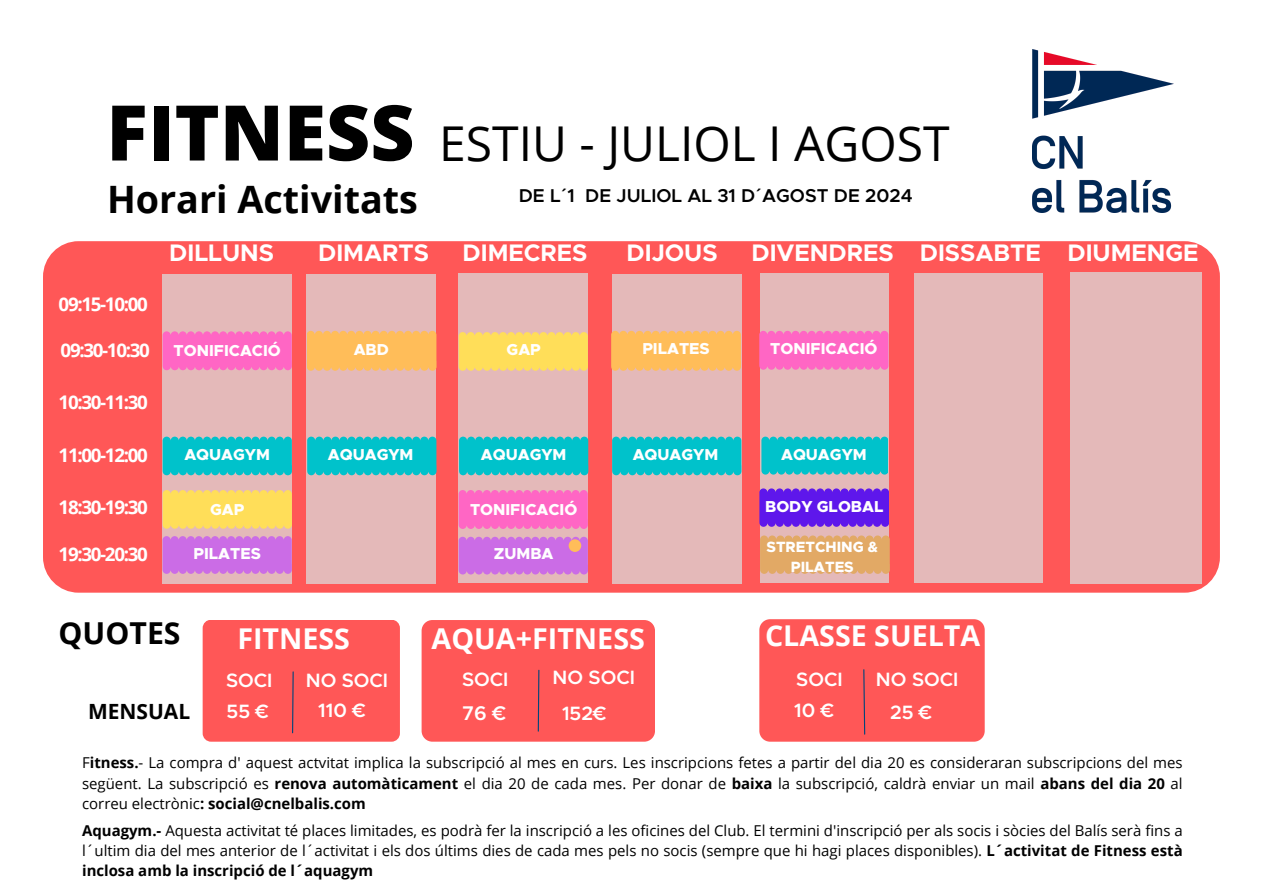
<style>
.page{position:relative;width:1263px;height:894px;background:#fff}
.page>*{position:absolute;margin:0;border:0;box-sizing:border-box;transform-origin:0 0}
.t1{font:800 76.8px "Open Sans";color:#000}
.t2{font:48px "Open Sans";color:#000}
.t3{font:700 37.65px "Open Sans";color:#000}
.t4{font:700 30.15px "Open Sans";color:#000}
.t5{font:700 28.65px "Open Sans";color:#fff}
.t6{font:700 24px "Metropolis";color:#fff}
.t7{font:700 21px "Open Sans";color:#000}
.t8{font:600 19.95px "Metropolis";color:#fff}
.t9{font:600 19.35px "Metropolis";color:#fff}
.t10{font:700 18.75px "Open Sans";letter-spacing:-.07em;color:#fff}
.t11{font:600 18.6px "Metropolis";color:#000}
.t12{font:800 15.9px "Metropolis";color:#fff}
.t13{font:15px/20.2px "Open Sans";color:#000;text-align:justify}
.t14{font:800 14.85px/20.1px "Metropolis";color:#fff;text-align:center}
.s1{font-weight:700}
</style>
<div class="page">
<div style="left:43px;top:241px;width:1177px;height:351px;background:#ff5757;border-radius:36px"></div>
<div style="left:612px;top:274px;width:129px;height:309px;background:#e4b9b9"></div>
<div style="left:1070px;top:272px;width:132px;height:311px;background:#e4b9b9"></div>
<div style="left:307px;top:274px;width:129px;height:309px;background:#e4b9b9"></div>
<div style="left:459px;top:273px;width:129px;height:310px;background:#e4b9b9"></div>
<div style="left:760px;top:273px;width:128px;height:310px;background:#e4b9b9"></div>
<div style="left:914px;top:273px;width:128px;height:310px;background:#e4b9b9"></div>
<div style="left:759px;top:619px;width:225px;height:122px;background:#ff5757;border-radius:11px"></div>
<svg style="left:863px;top:669px;width:3px;height:66px"></svg>
<svg style="left:459px;top:536px;width:129px;height:38px"></svg>
<div style="left:163px;top:274px;width:129px;height:309px;background:#e4b9b9"></div>
<div style="left:307px;top:331px;width:129px;height:39px;background:#ffbd59"></div>
<div style="left:611px;top:331px;width:130px;height:39px;background:#ffbd59"></div>
<svg style="left:163px;top:331px;width:129px;height:39px"></svg>
<div style="left:759px;top:331px;width:129px;height:38px;background:#ff66c4"></div>
<svg style="left:163px;top:536px;width:129px;height:37px"></svg>
<svg style="left:459px;top:332px;width:129px;height:38px"></svg>
<div style="left:163px;top:490px;width:129px;height:38px;background:#ffde59"></div>
<svg style="left:459px;top:490px;width:129px;height:39px"></svg>
<svg style="left:163px;top:436px;width:129px;height:39px"></svg>
<svg style="left:307px;top:436px;width:129px;height:39px"></svg>
<svg style="left:459px;top:436px;width:129px;height:39px"></svg>
<svg style="left:612px;top:436px;width:129px;height:39px"></svg>
<svg style="left:761px;top:436px;width:127px;height:38px"></svg>
<svg style="left:760px;top:535px;width:130px;height:38px"></svg>
<svg style="left:759px;top:488px;width:130px;height:38px"></svg>
<div style="left:422px;top:620px;width:233px;height:121px;background:#ff5757;border-radius:11px"></div>
<svg style="left:537px;top:669px;width:3px;height:63px"></svg>
<div style="left:203px;top:619px;width:197px;height:122px;background:#ff5757;border-radius:8px"></div>
<svg style="left:292px;top:671px;width:2px;height:62px"></svg>
<img style="left:1032px;top:49px;width:142px;height:163px">
<p class="t1" style="left:106px;top:78px;width:310px">FITNESS</p>
<p class="t2" style="left:439px;top:110px;width:512px">ESTIU - JULIOL I AGOST</p>
<p class="t3" style="left:107px;top:173px;width:312px">Horari Activitats</p>
<p class="t11" style="left:519px;top:187px;width:395px">DE L´1 DE JULIOL AL 31 D´AGOST DE 2024</p>
<h4 class="t10" style="left:59px;top:290px;width:91px">09:15-10:00</h4>
<h6 class="t10" style="left:61px;top:336px;width:91px">09:30-10:30</h6>
<h6 class="t10" style="left:59px;top:389px;width:91px">10:30-11:30</h6>
<h4 class="t10" style="left:59px;top:442px;width:91px">11:00-12:00</h4>
<h6 class="t10" style="left:59px;top:494px;width:91px">18:30-19:30</h6>
<p class="t10" style="left:59px;top:541px;width:91px">19:30-20:30</p>
<p class="t6" style="left:169px;top:242px;width:106px">DILLUNS</p>
<p class="t6" style="left:318px;top:242px;width:112px">DIMARTS</p>
<p class="t6" style="left:462px;top:242px;width:126px">DIMECRES</p>
<p class="t6" style="left:627px;top:242px;width:93px">DIJOUS</p>
<p class="t6" style="left:751px;top:242px;width:144px">DIVENDRES</p>
<p class="t6" style="left:920px;top:242px;width:123px">DISSABTE</p>
<p class="t6" style="left:1067px;top:242px;width:133px">DIUMENGE</p>
<p class="t12" style="left:174px;top:343px;width:109px">TONIFICACIÓ</p>
<p class="t12" style="left:354px;top:342px;width:37px">ABD</p>
<p class="t12" style="left:642px;top:341px;width:69px">PILATES</p>
<p class="t12" style="left:770px;top:341px;width:109px">TONIFICACIÓ</p>
<p class="t12" style="left:507px;top:342px;width:36px">GAP</p>
<p class="t12" style="left:184px;top:447px;width:87px">AQUAGYM</p>
<h6 class="t12" style="left:328px;top:447px;width:87px">AQUAGYM</h6>
<p class="t12" style="left:481px;top:447px;width:87px">AQUAGYM</p>
<h4 class="t12" style="left:633px;top:447px;width:87px">AQUAGYM</h4>
<h6 class="t12" style="left:781px;top:447px;width:87px">AQUAGYM</h6>
<h4 class="t12" style="left:210px;top:502px;width:36px">GAP</h4>
<h6 class="t12" style="left:470px;top:502px;width:109px">TONIFICACIÓ</h6>
<p class="t12" style="left:194px;top:546px;width:69px">PILATES</p>
<h1 class="t12" style="left:494px;top:546px;width:61px">ZUMBA</h1>
<h6 class="t12" style="left:765px;top:499px;width:120px">BODY GLOBAL</h6>
<p class="t14" style="left:767px;top:537px;width:113px">STRETCHING &amp;<br>PILATES</p>
<p class="t4" style="left:59px;top:612px;width:123px">QUOTES</p>
<p class="t5" style="left:432px;top:618px;width:215px">AQUA+FITNESS</p>
<p class="t9" style="left:462px;top:670px;width:48px">SOCI</p>
<p class="t9" style="left:552px;top:668px;width:84px">NO SOCI</p>
<p class="t8" style="left:462px;top:704px;width:45px">76 €</p>
<h5 class="t9" style="left:562px;top:704px;width:46px">152€</h5>
<h5 class="t5" style="left:237px;top:618px;width:114px">FITNESS</h5>
<h5 class="t9" style="left:226px;top:672px;width:48px">SOCI</h5>
<h5 class="t9" style="left:306px;top:672px;width:84px">NO SOCI</h5>
<h5 class="t7" style="left:88px;top:696px;width:104px">MENSUAL</h5>
<h5 class="t9" style="left:226px;top:702px;width:44px">55 €</h5>
<h5 class="t9" style="left:318px;top:701px;width:49px">110 €</h5>
<h2 class="t5" style="left:765px;top:615px;width:217px">CLASSE SUELTA</h2>
<h3 class="t9" style="left:796px;top:670px;width:48px">SOCI</h3>
<p class="t9" style="left:876px;top:670px;width:84px">NO SOCI</p>
<p class="t9" style="left:794px;top:701px;width:42px">10 €</p>
<p class="t9" style="left:890px;top:703px;width:44px">25 €</p>
<p class="t13" style="left:82px;top:752px;width:1102px">F<span class="s1">itness.</span>- La compra d' aquest actvitat implica la subscripció al mes en curs. Les inscripcions fetes a partir del dia 20 es consideraran subscripcions del mes següent. La subscripció es <span class="s1">renova automàticament</span> el dia 20 de cada mes. Per donar de <span class="s1">baixa</span> la subscripció, caldrà enviar un mail <span class="s1">abans del dia 20</span> al correu electrònic<span class="s1">: social@cnelbalis.com</span></p>
<p class="t13" style="left:82px;top:819px;width:1102px"><span class="s1">Aquagym.-</span> Aquesta activitat té places limitades, es podrà fer la inscripció a les oficines del Club. El termini d'inscripció per als socis i sòcies del Balís serà fins a l´ultim dia del mes anterior de l´activitat i els dos últims dies de cada mes pels no socis (sempre que hi hagi places disponibles). <span class="s1">L´activitat de Fitness està inclosa amb la inscripció de l´aquagym</span></p>
</div>
